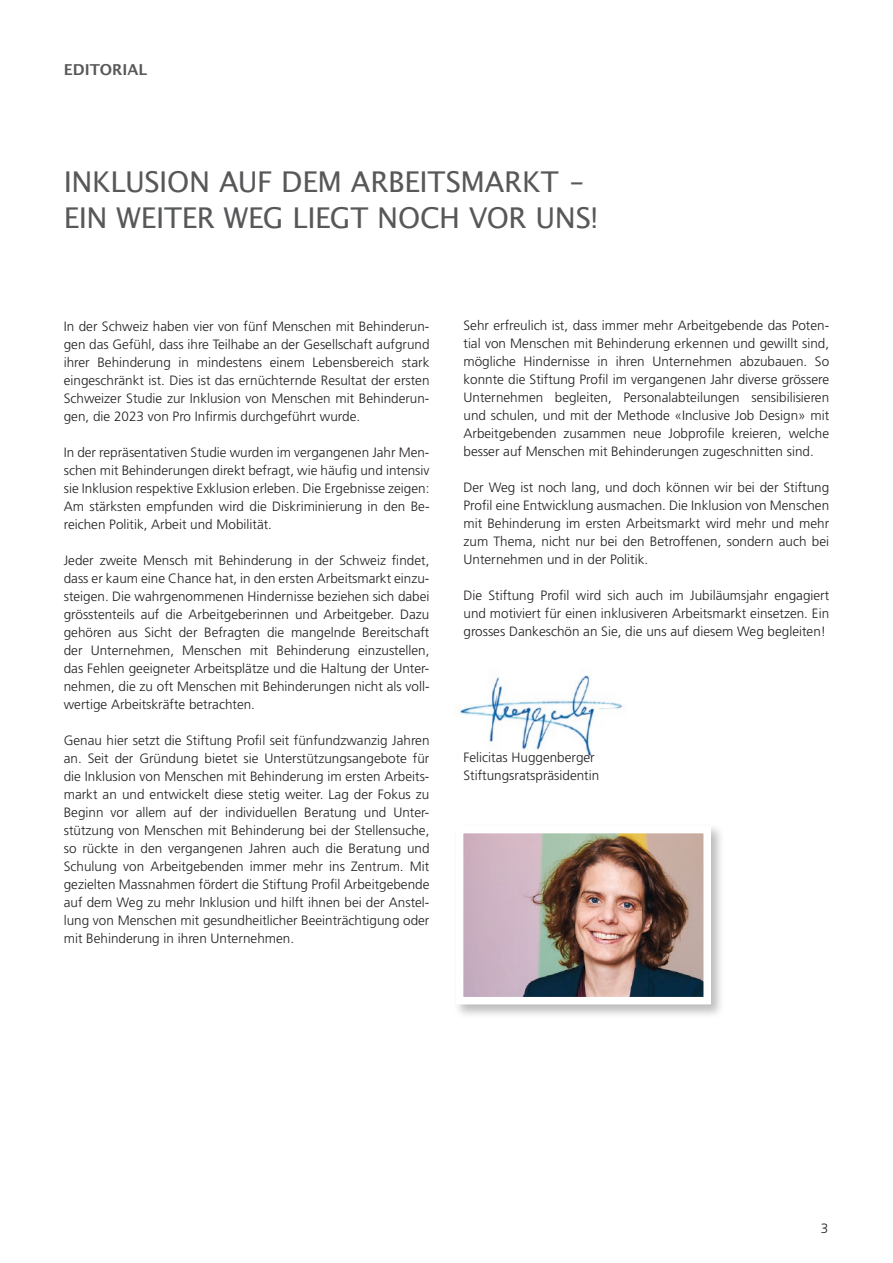
<style>
.page{position:relative;width:893px;height:1263px;background:#fff}
.page>*{position:absolute;margin:0;border:0;box-sizing:border-box;transform-origin:0 0}
.t1{font:28.5px/36px "Lucida San Rom";letter-spacing:-.01em;color:#57585a}
.t2{font:15px "Lucida San Dem";color:#57585a}
.t3{font:300 13.5px/18px "Frutiger LT Std";color:#231f20;text-align:justify}
</style>
<div class="page">
<img style="left:460px;top:675px;width:163px;height:82px">
<div style="left:453px;top:823px;width:272px;height:196px;background:#231f20;opacity:.3"></div>
<img style="left:465px;top:835px;width:237px;height:160px">
<div style="left:456px;top:826px;width:255px;height:178px;border:8px solid #fff"></div>
<p class="t2" style="left:64px;top:60px;width:85px">EDITORIAL</p>
<h1 class="t1" style="left:64px;top:164px;width:537px">INKLUSION AUF DEM ARBEITSMARKT –<br>EIN WEITER WEG LIEGT NOCH VOR UNS!</h1>
<p class="t3" style="left:64px;top:317px;width:367px">In der Schweiz haben vier von fünf Menschen mit Behinderun&shy;gen das Gefühl, dass ihre Teilhabe an der Gesellschaft aufgrund ihrer Behinderung in mindestens einem Lebensbereich stark eingeschränkt ist. Dies ist das ernüchternde Resultat der ersten Schweizer Studie zur Inklusion von Menschen mit Behinderun&shy;gen, die 2023 von Pro Infirmis durchgeführt wurde.</p>
<p class="t3" style="left:64px;top:443px;width:367px">In der repräsentativen Studie wurden im vergangenen Jahr Men&shy;schen mit Behinderungen direkt befragt, wie häufig und intensiv sie Inklusion respektive Exklusion erleben. Die Ergebnisse zeigen:<br>Am stärksten empfunden wird die Diskriminierung in den Be&shy;reichen Politik, Arbeit und Mobilität.</p>
<p class="t3" style="left:64px;top:551px;width:367px">Jeder zweite Mensch mit Behinderung in der Schweiz findet, dass er kaum eine Chance hat, in den ersten Arbeitsmarkt einzu&shy;steigen. Die wahrgenommenen Hindernisse beziehen sich dabei grösstenteils auf die Arbeitgeberinnen und Arbeitgeber. Dazu gehören aus Sicht der Befragten die mangelnde Bereitschaft der Unternehmen, Menschen mit Behinderung einzustellen, das Fehlen geeigneter Arbeitsplätze und die Haltung der Unter&shy;nehmen, die zu oft Menschen mit Behinderungen nicht als voll&shy;wertige Arbeitskräfte betrachten.</p>
<p class="t3" style="left:64px;top:731px;width:367px">Genau hier setzt die Stiftung Profil seit fünfundzwanzig Jahren an. Seit der Gründung bietet sie Unterstützungsangebote für die Inklusion von Menschen mit Behinderung im ersten Arbeits&shy;markt an und entwickelt diese stetig weiter. Lag der Fokus zu Beginn vor allem auf der individuellen Beratung und Unter&shy;stützung von Menschen mit Behinderung bei der Stellensuche, so rückte in den vergangenen Jahren auch die Beratung und Schulung von Arbeitgebenden immer mehr ins Zentrum. Mit gezielten Massnahmen fördert die Stiftung Profil Arbeitgebende auf dem Weg zu mehr Inklusion und hilft ihnen bei der Anstel&shy;lung von Menschen mit gesundheitlicher Beeinträchtigung oder mit Behinderung in ihren Unternehmen.</p>
<p class="t3" style="left:463px;top:317px;width:367px">Sehr erfreulich ist, dass immer mehr Arbeitgebende das Poten&shy;tial von Menschen mit Behinderung erkennen und gewillt sind, mögliche Hindernisse in ihren Unternehmen abzubauen. So konnte die Stiftung Profil im vergangenen Jahr diverse grössere Unternehmen begleiten, Personalabteilungen sensibilisieren und schulen, und mit der Methode «Inclusive Job Design» mit Arbeitgebenden zusammen neue Jobprofile kreieren, welche besser auf Menschen mit Behinderungen zugeschnitten sind.</p>
<p class="t3" style="left:463px;top:479px;width:367px">Der Weg ist noch lang, und doch können wir bei der Stiftung Profil eine Entwicklung ausmachen. Die Inklusion von Menschen mit Behinderung im ersten Arbeitsmarkt wird mehr und mehr zum Thema, nicht nur bei den Betroffenen, sondern auch bei Unternehmen und in der Politik.</p>
<p class="t3" style="left:463px;top:587px;width:367px">Die Stiftung Profil wird sich auch im Jubiläumsjahr engagiert und motiviert für einen inklusiveren Arbeitsmarkt einsetzen. Ein grosses Dankeschön an Sie, die uns auf diesem Weg begleiten!</p>
<p class="t3" style="left:463px;top:749px;width:137px">Felicitas Huggenberger<br>Stiftungsratspräsidentin</p>
<p class="t3" style="left:821px;top:1219px;width:9px">3</p>
</div>
